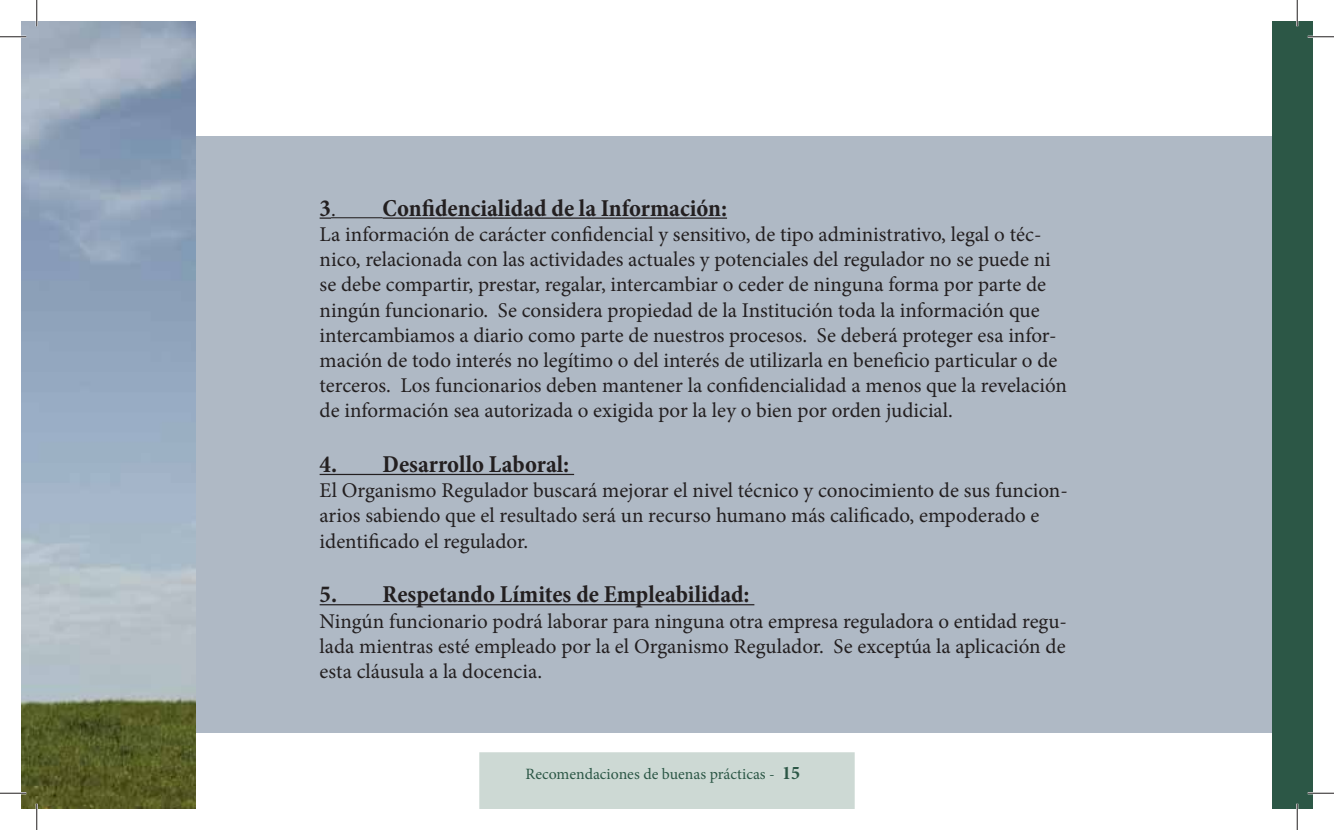
<style>
.page{position:relative;width:1334px;height:830px;background:#fff}
.page>*{position:absolute;margin:0;border:0;box-sizing:border-box;transform-origin:0 0}
.t1{font:700 condensed 24.5px "Minion Pro";color:#231f20}
.t2{font:21px/25.2px "Minion Pro";color:#231f20}
.t3{font:15.75px "Minion Pro";color:#2c5746}
.s1{font-weight:400;font-stretch:normal;font-size:21px}
.s2{font-weight:700;font-stretch:condensed;font-size:19.25px}
</style>
<div class="page">
<img style="left:21px;top:21px;width:174px;height:787px">
<div style="left:479px;top:752px;width:375px;height:56px;background:#cdd9d4"></div>
<div style="left:526px;top:767px;width:252px;height:15px;background:#cdd9d4"></div>
<div style="left:784px;top:766px;width:15px;height:13px;background:#cdd9d4"></div>
<div style="left:196px;top:137px;width:1116px;height:596px;background:#afb9c5"></div>
<div style="left:1272px;top:21px;width:40px;height:787px;background:#2c5746"></div>
<svg style="left:320px;top:217px;width:11px;height:2px"></svg>
<hr style="left:331px;top:217px;width:52px;height:1px;background:#231f20">
<hr style="left:383px;top:217px;width:344px;height:2px;background:#231f20">
<hr style="left:320px;top:474px;width:254px;height:1px;background:#231f20">
<hr style="left:320px;top:604px;width:434px;height:1px;background:#231f20">
<hr style="left:0;top:36px;width:26px;height:2px;background:#fff">
<hr style="left:1307px;top:36px;width:27px;height:2px;background:#fff">
<hr style="left:0;top:792px;width:26px;height:2px;background:#fff">
<hr style="left:1307px;top:792px;width:27px;height:2px;background:#fff">
<hr style="left:36px;top:0;width:2px;height:26px;background:#fff">
<hr style="left:36px;top:803px;width:2px;height:26px;background:#fff">
<hr style="left:1296px;top:0;width:2px;height:26px;background:#fff">
<hr style="left:1296px;top:803px;width:2px;height:26px;background:#fff">
<svg style="left:0;top:36px;width:26px;height:1px"></svg>
<svg style="left:1307px;top:36px;width:27px;height:1px"></svg>
<svg style="left:0;top:792px;width:26px;height:1px"></svg>
<svg style="left:1307px;top:792px;width:27px;height:1px"></svg>
<svg style="left:36px;top:0;width:1px;height:26px"></svg>
<svg style="left:36px;top:803px;width:1px;height:26px"></svg>
<svg style="left:1296px;top:0;width:1px;height:26px"></svg>
<svg style="left:1296px;top:803px;width:1px;height:26px"></svg>
<p class="t1" style="left:320px;top:198px;width:409px">3<span class="s1">.</span> Confidencialidad de la Información:</p>
<p class="t2" style="left:320px;top:223px;width:749px">La información de carácter confidencial y sensitivo, de tipo administrativo, legal o téc&shy;nico, relacionada con las actividades actuales y potenciales del regulador no se puede ni se debe compartir, prestar, regalar, intercambiar o ceder de ninguna forma por parte de ningún funcionario. Se considera propiedad de la Institución toda la información que intercambiamos a diario como parte de nuestros procesos. Se deberá proteger esa infor&shy;mación de todo interés no legítimo o del interés de utilizarla en beneficio particular o de terceros. Los funcionarios deben mantener la confidencialidad a menos que la revelación de información sea autorizada o exigida por la ley o bien por orden judicial.</p>
<p class="t1" style="left:320px;top:454px;width:251px">4. Desarrollo Laboral:</p>
<p class="t2" style="left:320px;top:479px;width:750px">El Organismo Regulador buscará mejorar el nivel técnico y conocimiento de sus funcion&shy;arios sabiendo que el resultado será un recurso humano más calificado, empoderado e identificado el regulador.</p>
<p class="t1" style="left:320px;top:584px;width:431px">5. Respetando Límites de Empleabilidad:</p>
<p class="t2" style="left:320px;top:610px;width:749px;text-align:justify">Ningún funcionario podrá laborar para ninguna otra empresa reguladora o entidad regu&shy;lada mientras esté empleado por la el Organismo Regulador. Se exceptúa la aplicación de esta cláusula a la docencia.</p>
<p class="t3" style="left:525px;top:767px;width:276px">Recomendaciones de buenas prácticas - <span class="s2">15</span></p>
</div>
